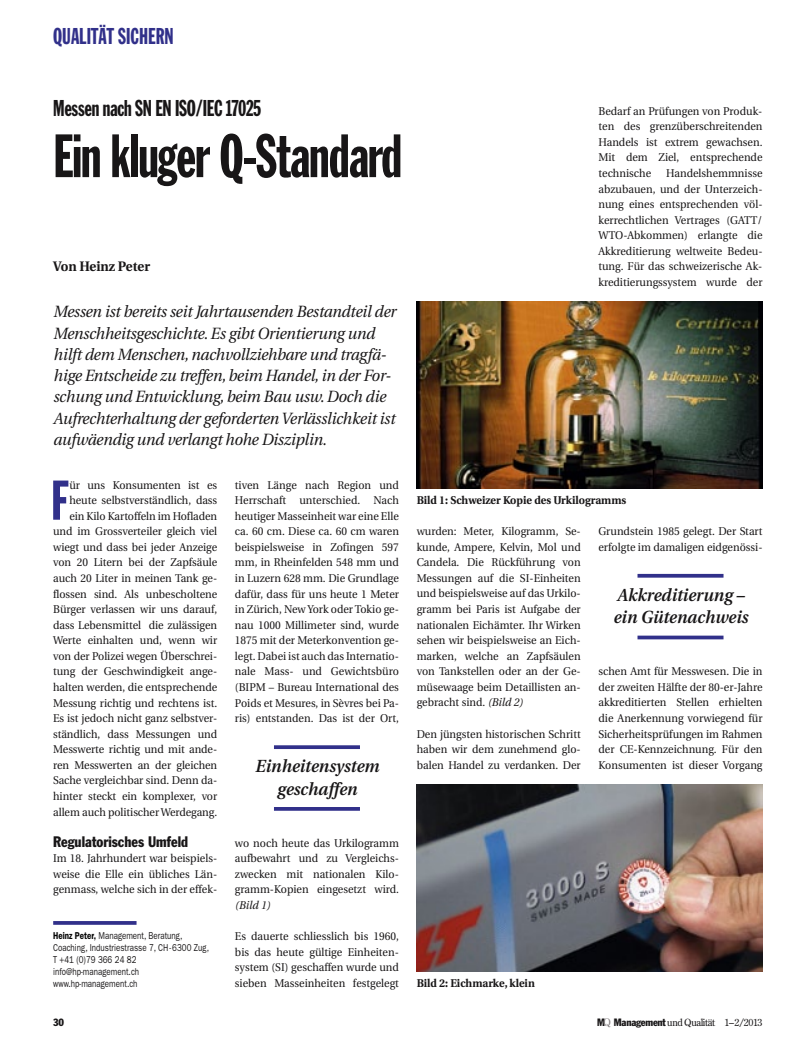
<style>
.page{position:relative;width:798px;height:1053px;background:#fff}
.page>*{position:absolute;margin:0;border:0;box-sizing:border-box;transform-origin:0 0}
.t1{font:60px "Franklin Gothic LT Extra Cond";letter-spacing:-.015em;color:#181617;scale:.95 1}
.t2{font:55px "Franklin Gothic LT Extra Cond";color:#31308a;scale:.95 1}
.t3{font:22.5px "Franklin Gothic LT Extra Cond";letter-spacing:-.015em;color:#181617;scale:.95 1}
.t4{font:22.5px "Franklin Gothic LT Extra Cond";color:#31308a;scale:.95 1}
.t5{font:italic 600 17.5px/22.5px "Utopia";color:#181617;text-align:center;scale:.95 1}
.t6{font:italic 16.25px/21.2px "Utopia";letter-spacing:-.015em;color:#181617;scale:.95 1}
.t7{font:condensed 15px "Franklin Gothic LT";color:#181617;scale:.95 1}
.t8{font:700 13.75px "Utopia";color:#181617;scale:.95 1}
.t9{font:11.25px/15.5px "Utopia";letter-spacing:-.005em;color:#181617;text-align:justify;scale:.95 1}
.t10{font:700 11.25px "Utopia";color:#181617;scale:.95 1}
.t11{font:italic 11.25px "Utopia";color:#181617;scale:.95 1}
.t12{font:condensed 10.38px "Franklin Gothic LT";color:#181617}
.t13{font:10px/11.9px "Franklin Gothic LT";color:#181617;scale:.8 1}
.t14{font:9.88px "Century Old Style LT";letter-spacing:-.04em;color:#181617}
.s1{font-weight:600;color:#000}
.s2{font-style:italic}
.s3{font-family:"Franklin Gothic LT";font-stretch:condensed;font-size:10.5px}
.s4{font-size:10.5px;color:#837e80}
</style>
<div class="page">
<svg style="left:53px;top:921px;width:83px;height:3px"></svg>
<svg style="left:274px;top:745px;width:86px;height:4px"></svg>
<hr style="left:274px;top:807px;width:86px;height:3px;background:#31308a">
<hr style="left:637px;top:574px;width:86px;height:3px;background:#31308a">
<svg style="left:637px;top:635px;width:86px;height:4px"></svg>
<img style="left:416px;top:302px;width:346px;height:186px">
<img style="left:416px;top:784px;width:346px;height:187px">
<h3 class="t4" style="left:53px;top:24px;width:128px">qualität sichern</h3>
<h3 class="t3" style="left:53px;top:96px;width:220px">Messen nach SN EN ISO/IEC 17025</h3>
<h1 class="t1" style="left:53px;top:123px;width:368px">Ein kluger Q-Standard</h1>
<p class="t8" style="left:53px;top:258px;width:103px">Von Heinz Peter</p>
<p class="t6" style="left:53px;top:301px;width:362px">Messen ist bereits seit Jahrtausenden Bestandteil der Menschheitsgeschichte. Es gibt Orientierung und hilft dem Menschen, nachvollziehbare und tragfä&shy;hige Entscheide zu treffen, beim Handel, in der For&shy;schung und Entwicklung, beim Bau usw. Doch die Aufrechterhaltung der geforderten Verlässlichkeit ist aufwäendig und verlangt hohe Disziplin.</p>
<h2 class="t2" style="left:51px;top:470px;width:20px">F</h2>
<p class="t9" style="left:235px;top:477px;width:174px">tiven Länge nach Region und Herrschaft unterschied. Nach heutiger Masseinheit war eine Elle ca. 60 cm. Diese ca. 60 cm waren beispielsweise in Zofingen 597 mm, in Rheinfelden 548 mm und in Luzern 628 mm. Die Grundlage dafür, dass für uns heute 1 Meter in Zürich, New York oder Tokio ge&shy;nau 1000 Millimeter sind, wurde 1875 mit der Meterkonvention ge&shy;legt. Dabei ist auch das Internatio&shy;nale Mass- und Gewichtsbüro (BIPM – Bureau International des Poids et Mesures, in Sèvres bei Pa&shy;ris) entstanden. Das ist der Ort,</p>
<p class="t9" style="left:53px;top:477px;width:174px;text-align:right">ür uns Konsumenten ist es heute selbstverständlich, dass ein Kilo Kartoffeln im Hofladen und im Grossverteiler gleich viel wiegt und dass bei jeder Anzeige von 20 Litern bei der Zapfsäule auch 20 Liter in meinen Tank ge&shy;flossen sind. Als unbescholtene<br>Bürger verlassen wir uns darauf, dass Lebensmittel die zulässigen<br>Werte einhalten und, wenn wir von der Polizei wegen Überschrei&shy;tung der Geschwindigkeit ange&shy;halten werden, die entsprechende<br>Messung richtig und rechtens ist.<br>Es ist jedoch nicht ganz selbstver&shy;ständlich, dass Messungen und<br>Messwerte richtig und mit ande&shy;ren Messwerten an der gleichen<br>Sache vergleichbar sind. Denn da&shy;hinter steckt ein komplexer, vor allem auch politischer Werdegang.</p>
<h3 class="t7" style="left:53px;top:832px;width:144px">Regulatorisches Umfeld</h3>
<p class="t9" style="left:53px;top:850px;width:174px">Im 18. Jahrhundert war beispiels&shy;weise die Elle ein übliches Län&shy;genmass, welche sich in der effek-</p>
<h3 class="t5" style="left:255px;top:755px;width:132px">Einheitensystem geschaffen</h3>
<p class="t9" style="left:235px;top:835px;width:174px">wo noch heute das Urkilogramm aufbewahrt und zu Vergleichs&shy;zwecken mit nationalen Kilo&shy;gramm-Kopien eingesetzt wird.</p>
<p class="t11" style="left:235px;top:898px;width:38px">(Bild 1)</p>
<p class="t9" style="left:235px;top:928px;width:174px">Es dauerte schliesslich bis 1960, bis das heute gültige Einheiten&shy;system (SI) geschaffen wurde und sieben Masseinheiten festgelegt</p>
<p class="t13" style="left:53px;top:930px;width:196px"><span class="s1">Heinz Peter,</span> Management, Beratung,<br>Coaching, Industriestrasse 7, CH-6300 Zug,<br>T +41 (0)79 366 24 82 info@hp-management.ch www.hp-management.ch</p>
<p class="t12" style="left:53px;top:1015px;width:12px">30</p>
<p class="t9" style="left:598px;top:103px;width:174px">Bedarf an Prüfungen von Produk&shy;ten des grenzüberschreitenden Handels ist extrem gewachsen.<br>Mit dem Ziel, entsprechende technische</p>
<p class="t9" style="left:598px;top:166px;width:174px;text-indent:68px">Handelshemmnisse abzubauen, und der Unterzeich&shy;nung eines entsprechenden völ&shy;kerrechtlichen Vertrages (GATT/ WTO-Abkommen) erlangte die Akkreditierung weltweite Bedeu&shy;tung. Für das schweizerische Ak&shy;kreditierungssystem wurde der</p>
<p class="t10" style="left:416px;top:494px;width:222px">Bild 1: Schweizer Kopie des Urkilogramms</p>
<p class="t9" style="left:416px;top:524px;width:174px">wurden: Meter, Kilogramm, Se&shy;kunde, Ampere, Kelvin, Mol und Candela. Die Rückführung von Messungen auf die SI-Einheiten und beispielsweise auf das Urkilo&shy;gramm bei Paris ist Aufgabe der nationalen Eichämter. Ihr Wirken sehen wir beispielsweise an Eich&shy;marken, welche an Zapfsäulen von Tankstellen oder an der Ge&shy;müsewaage beim Detaillisten an&shy;gebracht sind. <span class="s2">(Bild 2)</span></p>
<p class="t9" style="left:416px;top:726px;width:174px">Den jüngsten historischen Schritt haben wir dem zunehmend glo&shy;balen Handel zu verdanken. Der</p>
<p class="t9" style="left:598px;top:523px;width:174px">Grundstein 1985 gelegt. Der Start erfolgte im damaligen eidgenössi-</p>
<h3 class="t5" style="left:613px;top:583px;width:143px;text-align:left">Akkreditierung – ein Gütenachweis</h3>
<p class="t9" style="left:598px;top:663px;width:174px">schen Amt für Messwesen. Die in der zweiten Hälfte der 80-er-Jahre akkreditierten Stellen erhielten die Anerkennung vorwiegend für Sicherheitsprüfungen im Rahmen der CE-Kennzeichnung. Für den Konsumenten ist dieser Vorgang</p>
<p class="t10" style="left:416px;top:976px;width:126px">Bild 2: Eichmarke, klein</p>
<p class="t14" style="left:597px;top:1015px;width:167px"><span class="s3">M</span><span class="s4">Q</span> <span class="s3">Management</span> und Qualität 1–2/2013</p>
</div>
